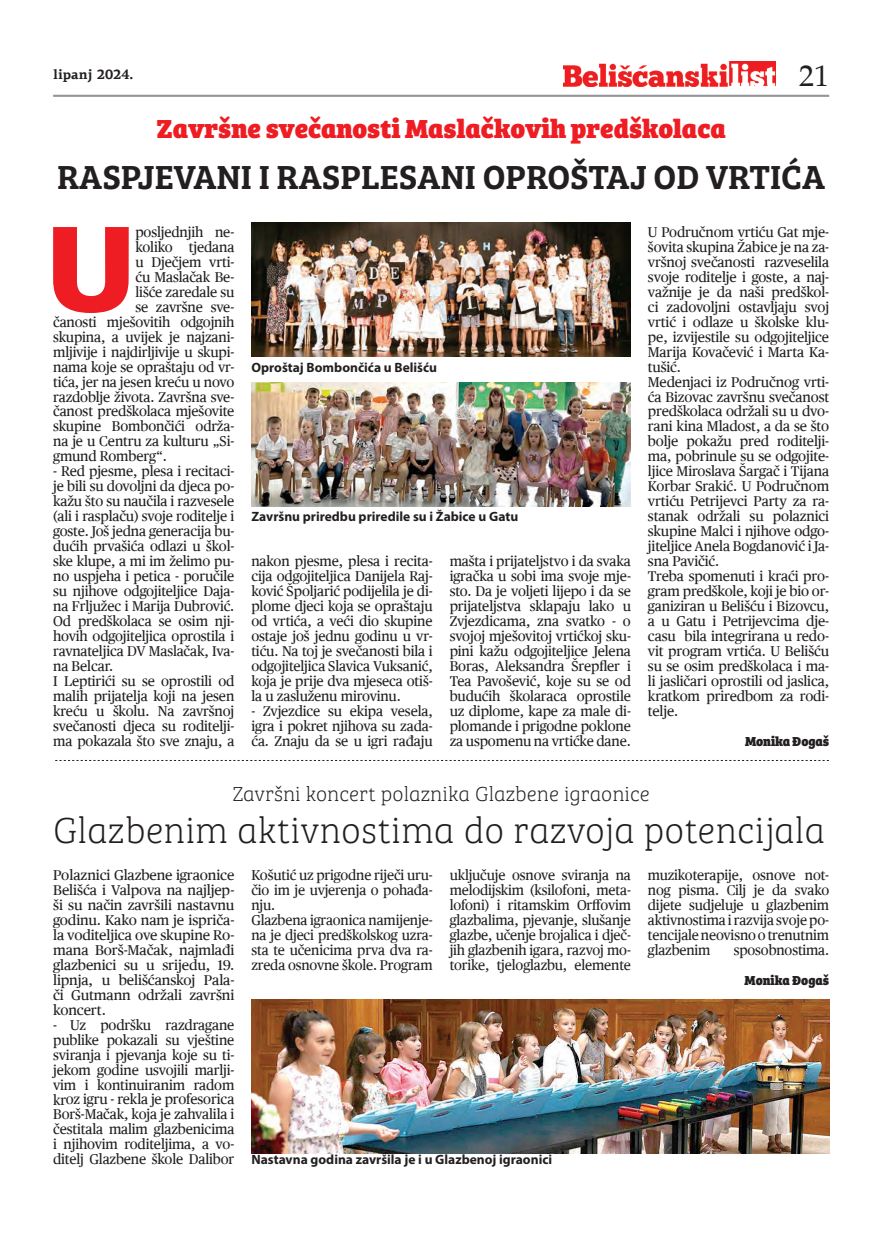
<style>
.page{position:relative;width:893px;height:1234px;background:#fff}
.page>*{position:absolute;margin:0;border:0;box-sizing:border-box;transform-origin:0 0}
.t1{font:900 122.7px "PF Agora Sans Pro";color:#ee1d23}
.t2{font:100 37.5px "Bree Serif";color:#231f20}
.t3{font:600 34.5px "Bree Serif";color:#231f20}
.t4{font:30px "Palatino Roman";color:#231f20}
.t5{font:800 27px "Bree Serif";color:#ee1d23}
.t6{font:100 21px "Bree Serif";color:#231f20}
.t7{font:14.25px/15px "Publico Text";letter-spacing:-.01em;color:#231f20;text-align:justify}
.t8{font:14.25px/15px "Publico Text";letter-spacing:-.01em;color:#231f20;text-align:justify;scale:.96 1}
.t9{font:700 13.5px "Myriad Pro";color:#231f20}
.t10{font:700 13.5px "PF Agora Serif Pro";color:#231f20}
.t11{font:800 13.5px "Bree Serif";letter-spacing:-.005em;color:#231f20;scale:.96 1}
.t12{font:800 13.5px "Bree Serif";letter-spacing:-.005em;color:#231f20}
</style>
<div class="page">
<img style="left:563px;top:61px;width:213px;height:26px">
<hr style="left:53px;top:95px;width:776px;height:2px;background:#939598">
<img style="left:251px;top:999px;width:578px;height:154px">
<img style="left:251px;top:222px;width:380px;height:134px">
<img style="left:251px;top:382px;width:380px;height:124px">
<svg style="left:55px;top:760px;width:774px;height:1px"></svg>
<p class="t10" style="left:53px;top:66px;width:82px">lipanj 2024.</p>
<p class="t4" style="left:799px;top:58px;width:31px">21</p>
<p class="t5" style="left:157px;top:107px;width:570px">Završne svečanosti Maslačkovih predškolaca</p>
<p class="t3" style="left:57px;top:150px;width:769px">RASPJEVANI I RASPLESANI OPROŠTAJ OD VRTIĆA</p>
<p class="t1" style="left:45px;top:188px;width:93px">U</p>
<p class="t7" style="left:135px;top:224px;width:100px">posljednjih ne-</p>
<p class="t7" style="left:135px;top:239px;width:100px">koliko tjedana</p>
<p class="t7" style="left:135px;top:254px;width:100px">u Dječjem vrti-</p>
<p class="t7" style="left:135px;top:269px;width:100px">ću Maslačak Be-</p>
<p class="t7" style="left:135px;top:284px;width:100px">lišće zaredale su</p>
<p class="t7" style="left:135px;top:299px;width:100px">se završne sve-</p>
<p class="t7" style="left:53px;top:314px;width:183px">čanosti mješovitih odgojnih</p>
<p class="t7" style="left:53px;top:329px;width:183px">skupina, a uvijek je najzani-</p>
<p class="t7" style="left:53px;top:344px;width:183px">mljivije i najdirljivije u skupi-</p>
<p class="t7" style="left:53px;top:359px;width:183px">nama koje se opraštaju od vr-</p>
<p class="t7" style="left:53px;top:374px;width:183px">tića, jer na jesen kreću u novo</p>
<p class="t7" style="left:53px;top:389px;width:183px">razdoblje života. Završna sve-</p>
<p class="t7" style="left:53px;top:404px;width:183px">čanost predškolaca mješovite</p>
<p class="t7" style="left:53px;top:419px;width:183px">skupine Bombončići održa-</p>
<p class="t7" style="left:53px;top:434px;width:183px">na je u Centru za kulturu „Si-</p>
<p class="t7" style="left:53px;top:449px;width:115px">gmund Romberg“.</p>
<p class="t7" style="left:53px;top:463px;width:183px;text-align:left">- Red pjesme, plesa i recitaci&shy;je bili su dovoljni da djeca po&shy;kažu što su naučila i razvesele (ali i rasplaču) svoje roditelje i goste. Još jedna generacija bu&shy;dućih prvašića odlazi u škol&shy;ske klupe, a mi im želimo pu&shy;no uspjeha i petica - poručile su njihove odgojiteljice Daja&shy;na Frljužec i Marija Dubrović.<br>Od predškolaca se osim nji&shy;hovih odgojiteljica oprostila i ravnateljica DV Maslačak, Iva&shy;na Belcar.<br>I Leptirići su se oprostili od malih prijatelja koji na jesen kreću u školu. Na završnoj svečanosti djeca su roditelji&shy;ma pokazala što sve znaju, a</p>
<p class="t9" style="left:251px;top:358px;width:187px">Oproštaj Bombončića u Belišću</p>
<p class="t9" style="left:251px;top:507px;width:268px">Završnu priredbu priredile su i Žabice u Gatu</p>
<p class="t7" style="left:251px;top:553px;width:183px">nakon pjesme, plesa i recita&shy;cija odgojiteljica Danijela Raj&shy;ković Špoljarić podijelila je di&shy;plome djeci koja se opraštaju od vrtića, a veći dio skupine ostaje još jednu godinu u vr&shy;tiću. Na toj je svečanosti bila i odgojiteljica Slavica Vuksanić, koja je prije dva mjeseca otiš&shy;la u zasluženu mirovinu.</p>
<p class="t7" style="left:251px;top:703px;width:183px">- Zvjezdice su ekipa vesela, igra i pokret njihova su zada&shy;ća. Znaju da se u igri rađaju</p>
<p class="t7" style="left:450px;top:553px;width:183px">mašta i prijateljstvo i da svaka igračka u sobi ima svoje mje&shy;sto. Da je voljeti lijepo i da se prijateljstva sklapaju lako u Zvjezdicama, zna svatko - o svojoj mješovitoj vrtićkoj sku&shy;pini kažu odgojiteljice Jelena Boras, Aleksandra Šrepfler i Tea Pavošević, koje su se od budućih školaraca oprostile uz diplome, kape za male di&shy;plomande i prigodne poklone za uspomenu na vrtićke dane.</p>
<p class="t7" style="left:648px;top:224px;width:183px;text-align:left">U Područnom vrtiću Gat mje&shy;šovita skupina Žabice je na za&shy;vršnoj svečanosti razveselila svoje roditelje i goste, a naj&shy;važnije je da naši predškol&shy;ci zadovoljni ostavljaju svoj vrtić i odlaze u školske klu&shy;pe, izvijestile su odgojiteljice<br>Marija Kovačević i Marta Ka&shy;tušić.<br>Medenjaci iz Područnog vrti&shy;ća Bizovac završnu svečanost predškolaca održali su u dvo&shy;rani kina Mladost, a da se što bolje pokažu pred roditelji&shy;ma, pobrinule su se odgojite&shy;ljice Miroslava Šargač i Tijana<br>Korbar Srakić. U Područnom vrtiću Petrijevci Party za ra&shy;stanak održali su polaznici skupine Malci i njihove odgo&shy;jiteljice Anela Bogdanović i Ja&shy;sna Pavičić.<br>Treba spomenuti i kraći pro&shy;gram predškole, koji je bio or&shy;ganiziran u Belišću i Bizovcu, a u Gatu i Petrijevcima dje&shy;casu bila integrirana u redo&shy;vit program vrtića. U Belišću su se osim predškolaca i ma&shy;li jasličari oprostili od jaslica, kratkom priredbom za rodi&shy;telje.</p>
<p class="t12" style="left:745px;top:729px;width:86px">Monika Đogaš</p>
<p class="t6" style="left:233px;top:778px;width:418px">Završni koncert polaznika Glazbene igraonice</p>
<p class="t2" style="left:53px;top:803px;width:774px">Glazbenim aktivnostima do razvoja potencijala</p>
<p class="t7" style="left:53px;top:867px;width:183px">Polaznici Glazbene igraonice Belišća i Valpova na najljep&shy;ši su način završili nastavnu godinu. Kako nam je ispriča&shy;la voditeljica ove skupine Ro&shy;mana Borš-Mačak, najmlađi glazbenici su u srijedu, 19. lipnja, u belišćanskoj Pala&shy;či Gutmann održali završni koncert.</p>
<p class="t7" style="left:53px;top:1016px;width:183px">- Uz podršku razdragane publike pokazali su vještine sviranja i pjevanja koje su ti&shy;jekom godine usvojili marlji&shy;vim i kontinuiranim radom kroz igru - rekla je profesorica Borš-Mačak, koja je zahvalila i čestitala malim glazbenicima i njihovim roditeljima, a vo&shy;ditelj Glazbene škole Dalibor</p>
<p class="t7" style="left:251px;top:867px;width:183px;text-align:left">Košutić uz prigodne riječi uru&shy;čio im je uvjerenja o pohađa&shy;nju.<br>Glazbena igraonica namijenje&shy;na je djeci predškolskog uzra&shy;sta te učenicima prva dva ra&shy;zreda osnovne škole. Program</p>
<p class="t8" style="left:450px;top:867px;width:190px">uključuje osnove sviranja na melodijskim (ksilofoni, meta&shy;lofoni) i ritamskim Orffovim glazbalima, pjevanje, slušanje glazbe, učenje brojalica i dječ&shy;jih glazbenih igara, razvoj mo&shy;torike, tjeloglazbu, elemente</p>
<p class="t8" style="left:648px;top:867px;width:190px">muzikoterapije, osnove not&shy;nog pisma. Cilj je da svako dijete sudjeluje u glazbenim aktivnostima i razvija svoje po&shy;tencijale neovisno o trenutnim glazbenim</p>
<p class="t8" style="left:734px;top:942px;width:101px">sposobnostima.</p>
<p class="t11" style="left:745px;top:969px;width:90px">Monika Đogaš</p>
<p class="t9" style="left:251px;top:1150px;width:302px">Nastavna godina završila je i u Glazbenoj igraonici</p>
</div>
